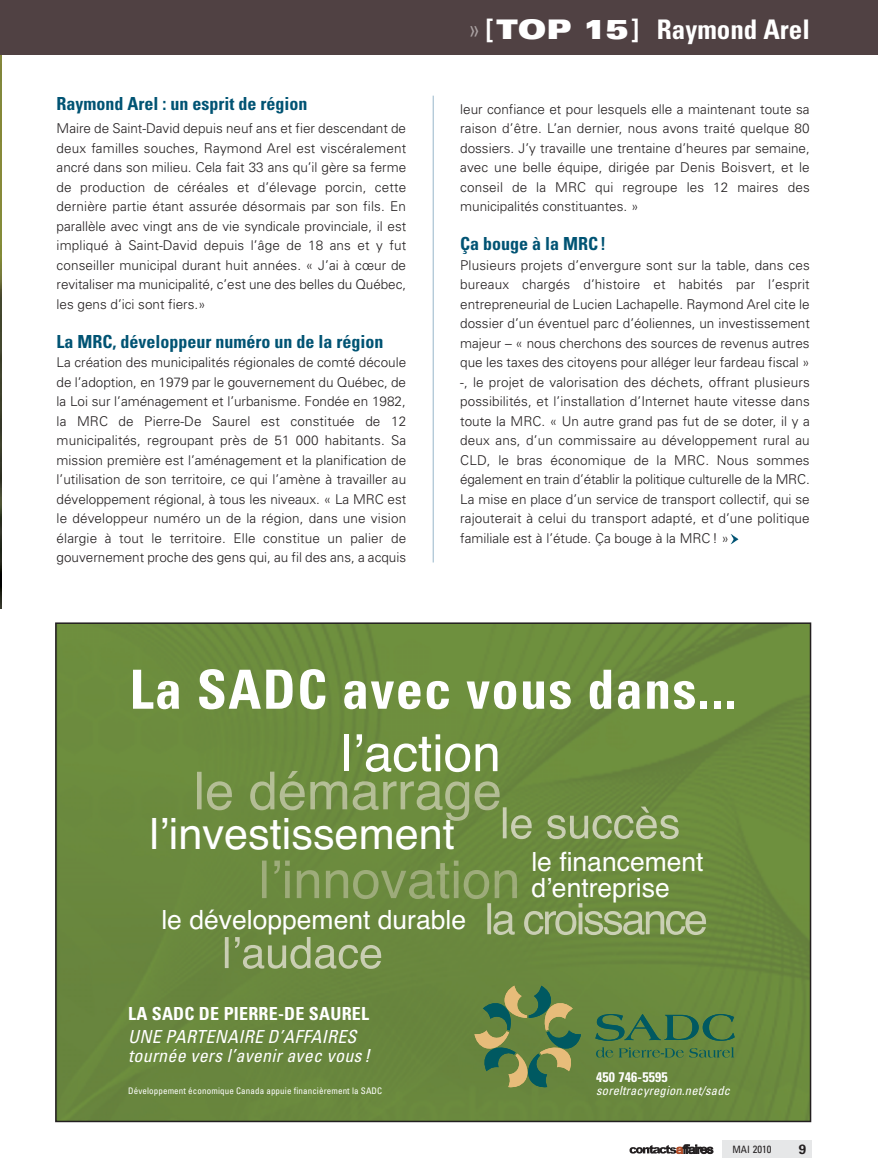
<style>
.page{position:relative;width:878px;height:1176px;background:#fff}
.page>*{position:absolute;margin:0;border:0;box-sizing:border-box;transform-origin:0 0}
.t1{font:700 condensed 54px "Univers";letter-spacing:.025em;color:#fff}
.t2{font:51.3px "Helvetica";color:#fff}
.t3{font:43.2px "Helvetica";color:#fff}
.t4{font:700 condensed 27px "Univers";color:#fff}
.t5{font:26.55px/26.5px "Helvetica";color:#fff}
.t6{font:700 condensed 18px "Univers";color:#005373}
.t7{font:italic condensed 18px/19.5px "Univers";color:#fff}
.t8{font:700 condensed 18px "Univers";letter-spacing:.015em;color:#fff}
.t9{font:700 condensed 13.95px "Univers";letter-spacing:.015em;color:#fff}
.t10{font:300 13.5px/19.5px "Univers";color:#231f20;text-align:justify}
.t11{font:700 13.5px "Univers";color:#231f20}
.t12{font:italic condensed 12.45px "Univers";color:#fff}
.t13{font:condensed 10.5px "Univers";color:#231f20}
.t14{font:condensed 9px "Univers";letter-spacing:.015em;color:#fff}
.s1{font-weight:300;color:#aba2a3}
.s2{font-weight:900;font-stretch:expanded}
.s3{font-size:10.2px}
</style>
<div class="page">
<img style="left:0;top:55px;width:1px;height:554px">
<div style="left:722px;top:1140px;width:89px;height:17px;background:#e6e7e8"></div>
<svg style="left:629px;top:1144px;width:84px;height:9px"></svg>
<hr style="left:433px;top:96px;width:1px;height:466px;background:#97b6ca">
<div style="left:1px;top:0;width:877px;height:55px;background:#504143"></div>
<hr style="left:0;top:0;width:1px;height:55px;background:#504143">
<svg style="left:730px;top:534px;width:8px;height:10px"></svg>
<div style="left:58px;top:625px;width:750px;height:494px;background:#6a8a3e"></div>
<img style="left:197px;top:771px;width:268px;height:49px">
<svg style="left:474px;top:985px;width:107px;height:102px"></svg>
<svg style="left:595px;top:1014px;width:140px;height:26px"></svg>
<svg style="left:596px;top:1047px;width:17px;height:10px"></svg>
<svg style="left:619px;top:1047px;width:115px;height:10px"></svg>
<img style="left:503px;top:806px;width:176px;height:33px">
<img style="left:262px;top:860px;width:255px;height:39px">
<img style="left:225px;top:936px;width:156px;height:32px">
<img style="left:487px;top:903px;width:177px;height:32px">
<h3 class="t6" style="left:57px;top:97px;width:252px">Raymond Arel : un esprit de région</h3>
<p class="t10" style="left:57px;top:120px;width:351px">Maire de Saint-David depuis neuf ans et fier descendant de deux familles souches, Raymond Arel est viscéralement ancré dans son milieu. Cela fait 33 ans qu’il gère sa ferme de production de céréales et d’élevage porcin, cette dernière partie étant assurée désormais par son fils. En parallèle avec vingt ans de vie syndicale provinciale, il est impliqué à Saint-David depuis l’âge de 18 ans et y fut conseiller municipal durant huit années. « J’ai à cœur de revitaliser ma municipalité, c’est une des belles du Québec, les gens d’ici sont fiers.»</p>
<h3 class="t6" style="left:57px;top:335px;width:328px">La MRC, développeur numéro un de la région</h3>
<p class="t10" style="left:57px;top:354px;width:351px">La création des municipalités régionales de comté découle de l’adoption, en 1979 par le gouvernement du Québec, de la Loi sur l’aménagement et l’urbanisme. Fondée en 1982, la MRC de Pierre-De Saurel est constituée de 12 municipalités, regroupant près de 51 000 habitants. Sa mission première est l’aménagement et la planification de l’utilisation de son territoire, ce qui l’amène à travailler au développement régional, à tous les niveaux. « La MRC est le développeur numéro un de la région, dans une vision élargie à tout le territoire. Elle constitue un palier de gouvernement proche des gens qui, au fil des ans, a acquis</p>
<h3 class="t4" style="left:469px;top:19px;width:342px"><span class="s1">»</span> [<span class="s2">TOP 15</span>] Raymond Arel</h3>
<p class="t10" style="left:460px;top:100px;width:351px">leur confiance et pour lesquels elle a maintenant toute sa raison d’être. L’an dernier, nous avons traité quelque 80 dossiers. J’y travaille une trentaine d’heures par semaine, avec une belle équipe, dirigée par Denis Boisvert, et le conseil de la MRC qui regroupe les 12 maires des municipalités constituantes. »</p>
<h3 class="t6" style="left:460px;top:237px;width:147px">Ça bouge à la MRC!</h3>
<p class="t10" style="left:460px;top:256px;width:351px">Plusieurs projets d’envergure sont sur la table, dans ces bureaux chargés d’histoire et habités par l’esprit entrepreneurial de Lucien Lachapelle. Raymond Arel cite le dossier d’un éventuel parc d’éoliennes, un investissement majeur – « nous cherchons des sources de revenus autres que les taxes des citoyens pour alléger leur fardeau fiscal » -, le projet de valorisation des déchets, offrant plusieurs possibilités, et l’installation d’Internet haute vitesse dans toute la MRC. « Un autre grand pas fut de se doter, il y a deux ans, d’un commissaire au développement rural au CLD, le bras économique de la MRC. Nous sommes également en train d’établir la politique culturelle de la MRC.<br>La mise en place d’un service de transport collectif, qui se rajouterait à celui du transport adapté, et d’une politique familiale est à l’étude. Ça bouge à la MRC ! »</p>
<h1 class="t1" style="left:130px;top:669px;width:609px">La SADC avec vous dans...</h1>
<h2 class="t2" style="left:341px;top:734px;width:161px">lʼaction</h2>
<h3 class="t3" style="left:150px;top:818px;width:307px">lʼinvestissement</h3>
<h3 class="t5" style="left:161px;top:908px;width:306px">le développement durable</h3>
<h3 class="t8" style="left:128px;top:1007px;width:242px">LA SADC DE PIERRE-DE SAUREL</h3>
<h3 class="t7" style="left:128px;top:1028px;width:247px">UNE PARTENAIRE D’AFFAIRES tournée vers l’avenir avec vous !</h3>
<p class="t14" style="left:128px;top:1087px;width:256px">Développement économique Canada appuie financièrement la SADC</p>
<h3 class="t5" style="left:531px;top:850px;width:174px">le financement dʼentreprise</h3>
<p class="t9" style="left:596px;top:1071px;width:73px">450 746-5595</p>
<p class="t12" style="left:596px;top:1085px;width:138px">soreltracyregion.net/sadc</p>
<p class="t13" style="left:732px;top:1145px;width:41px"><span class="s3">MAI</span> 2010</p>
<p class="t11" style="left:799px;top:1144px;width:9px">9</p>
</div>
